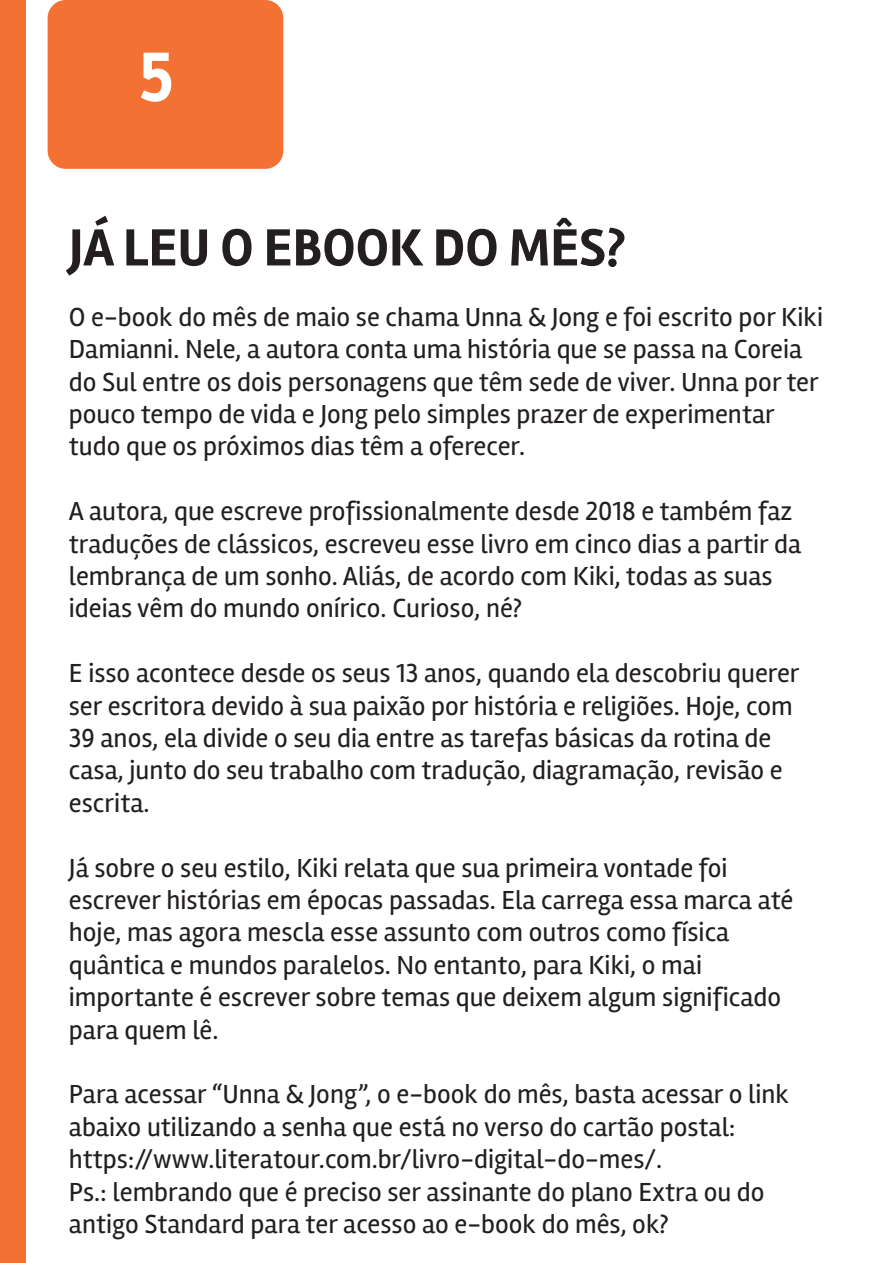
<style>
.page{position:relative;width:893px;height:1263px;background:#fff}
.page>*{position:absolute;margin:0;border:0;box-sizing:border-box;transform-origin:0 0}
.t1{font:700 72px "Rambla";color:#fff}
.t2{font:700 54px "Rambla";color:#231f20}
.t3{font:27px/32.4px "Rambla";color:#231f20}
</style>
<div class="page">
<div style="left:48px;top:0;width:235px;height:169px;background:#f37132;border-radius:18px"></div>
<div style="left:0;top:0;width:25px;height:1263px;background:#f37132"></div>
<h1 class="t1" style="left:139px;top:34px;width:36px">5</h1>
<h2 class="t2" style="left:69px;top:216px;width:558px">JÁ LEU O EBOOK DO MÊS?</h2>
<p class="t3" style="left:69px;top:300px;width:756px">O e-book do mês de maio se chama Unna &amp; Jong e foi escrito por Kiki Damianni. Nele, a autora conta uma história que se passa na Coreia do Sul entre os dois personagens que têm sede de viver. Unna por ter pouco tempo de vida e Jong pelo simples prazer de experimentar tudo que os próximos dias têm a oferecer.</p>
<p class="t3" style="left:69px;top:495px;width:734px">A autora, que escreve profissionalmente desde 2018 e também faz traduções de clássicos, escreveu esse livro em cinco dias a partir da lembrança de um sonho. Aliás, de acordo com Kiki, todas as suas ideias vêm do mundo onírico. Curioso, né?</p>
<p class="t3" style="left:69px;top:657px;width:732px">E isso acontece desde os seus 13 anos, quando ela descobriu querer ser escritora devido à sua paixão por história e religiões. Hoje, com 39 anos, ela divide o seu dia entre as tarefas básicas da rotina de casa, junto do seu trabalho com tradução, diagramação, revisão e escrita.</p>
<p class="t3" style="left:69px;top:851px;width:726px">Já sobre o seu estilo, Kiki relata que sua primeira vontade foi escrever histórias em épocas passadas. Ela carrega essa marca até hoje, mas agora mescla esse assunto com outros como física quântica e mundos paralelos. No entanto, para Kiki, o mai importante é escrever sobre temas que deixem algum significado para quem lê.</p>
<p class="t3" style="left:69px;top:1078px;width:722px">Para acessar “Unna &amp; Jong”, o e-book do mês, basta acessar o link abaixo utilizando a senha que está no verso do cartão postal: https://www.literatour.com.br/livro-digital-do-mes/.<br>Ps.: lembrando que é preciso ser assinante do plano Extra ou do antigo Standard para ter acesso ao e-book do mês, ok?</p>
</div>
